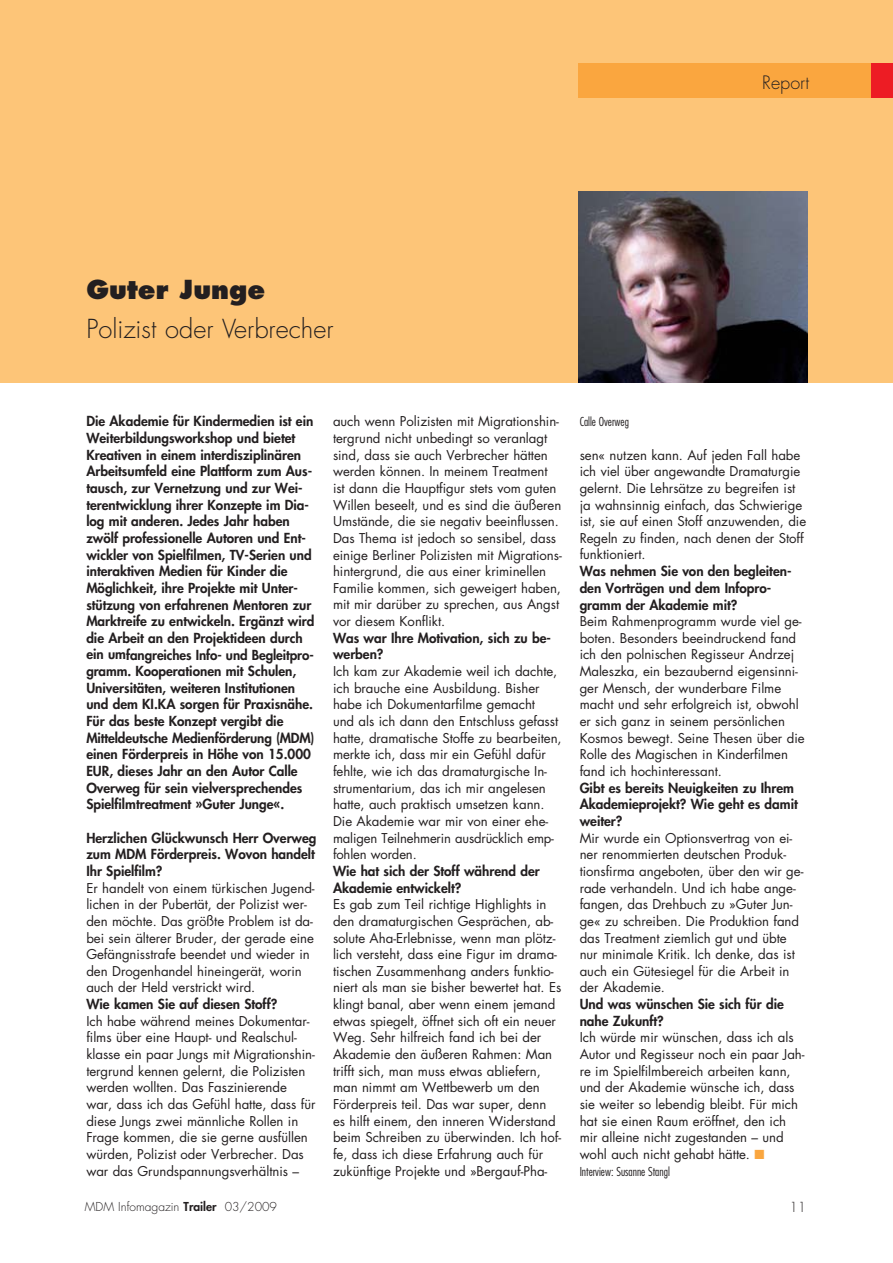
<style>
.page{position:relative;width:893px;height:1263px;background:#fff}
.page>*{position:absolute;margin:0;border:0;box-sizing:border-box;transform-origin:0 0}
.t1{font:300 25.5px "Futura";color:#231f20}
.t2{font:800 25.5px "Futura LT";color:#231f20}
.t3{font:300 18px "Futura";color:#231f20}
.t4{font:800 13.5px/16.6px "Futura";color:#231f20}
.t5{font:300 13.5px "Futura";color:#231f20}
.t6{font:13.2px/16.6px "Futura LT";letter-spacing:-.005em;color:#231f20}
.t7{font:300 condensed 12px "Futura";color:#231f20}
.t8{font:300 12px "Futura";color:#231f20}
.s1{color:#faa63f}
.s2{font-weight:800}
</style>
<div class="page">
<div style="left:0;top:0;width:892px;height:383px;background:#fdc578"></div>
<div style="left:578px;top:64px;width:314px;height:34px;background:#faa63f"></div>
<div style="left:871px;top:64px;width:21px;height:34px;background:#ed1c24"></div>
<img style="left:578px;top:191px;width:230px;height:192px">
<h2 class="t3" style="left:762px;top:74px;width:48px">Report</h2>
<h1 class="t2" style="left:86px;top:278px;width:180px">Guter Junge</h1>
<h1 class="t1" style="left:86px;top:317px;width:249px">Polizist oder Verbrecher</h1>
<p class="t4" style="left:86px;top:414px;width:230px">Die Akademie für Kindermedien ist ein Weiterbildungsworkshop und bietet Kreativen in einem interdisziplinären Arbeitsumfeld eine Plattform zum Aus&shy;tausch, zur Vernetzung und zur Wei&shy;terentwicklung ihrer Konzepte im Dia&shy;log mit anderen. Jedes Jahr haben zwölf professionelle Autoren und Ent&shy;wickler von Spielfilmen, TV-Serien und interaktiven Medien für Kinder die Möglichkeit, ihre Projekte mit Unter&shy;stützung von erfahrenen Mentoren zur Marktreife zu entwickeln. Ergänzt wird die Arbeit an den Projektideen durch ein umfangreiches Info- und Begleitpro&shy;gramm. Kooperationen mit Schulen, Universitäten, weiteren Institutionen und dem KI.KA sorgen für Praxisnähe.<br>Für das beste Konzept vergibt die Mitteldeutsche Medienförderung (MDM) einen Förderpreis in Höhe von 15.000<br>EUR, dieses Jahr an den Autor Calle Overweg für sein vielversprechendes Spielfilmtreatment »Guter Junge«.</p>
<p class="t4" style="left:86px;top:830px;width:232px">Herzlichen Glückwunsch Herr Overweg zum MDM Förderpreis. Wovon handelt<br>Ihr Spielfilm?</p>
<p class="t6" style="left:86px;top:881px;width:230px">Er handelt von einem türkischen Jugend&shy;lichen in der Pubertät, der Polizist wer&shy;den möchte. Das größte Problem ist da&shy;bei sein älterer Bruder, der gerade eine Gefängnisstrafe beendet und wieder in den Drogenhandel hineingerät, worin auch der Held verstrickt wird.</p>
<p class="t4" style="left:86px;top:997px;width:192px">Wie kamen Sie auf diesen Stoff?</p>
<p class="t6" style="left:86px;top:1014px;width:231px">Ich habe während meines Dokumentar&shy;films über eine Haupt- und Realschul&shy;klasse ein paar Jungs mit Migrationshin&shy;tergrund kennen gelernt, die Polizisten werden wollten. Das Faszinierende war, dass ich das Gefühl hatte, dass für diese Jungs zwei männliche Rollen in Frage kommen, die sie gerne ausfüllen würden, Polizist oder Verbrecher. Das war das Grundspannungsverhältnis –</p>
<p class="t6" style="left:333px;top:414px;width:230px">auch wenn Polizisten mit Migrationshin&shy;tergrund nicht unbedingt so veranlagt sind, dass sie auch Verbrecher hätten werden können. In meinem Treatment ist dann die Hauptfigur stets vom guten Willen beseelt, und es sind die äußeren Umstände, die sie negativ beeinflussen.<br>Das Thema ist jedoch so sensibel, dass einige Berliner Polizisten mit Migrations&shy;hintergrund, die aus einer kriminellen Familie kommen, sich geweigert haben, mit mir darüber zu sprechen, aus Angst vor diesem Konflikt.</p>
<p class="t4" style="left:333px;top:631px;width:219px">Was war Ihre Motivation, sich zu be&shy;werben?</p>
<p class="t6" style="left:333px;top:664px;width:230px">Ich kam zur Akademie weil ich dachte, ich brauche eine Ausbildung. Bisher habe ich Dokumentarfilme gemacht<br>und als ich dann den Entschluss gefasst hatte, dramatische Stoffe zu bearbeiten, merkte ich, dass mir ein Gefühl dafür fehlte, wie ich das dramaturgische In&shy;strumentarium, das ich mir angelesen hatte, auch praktisch umsetzen kann.<br>Die Akademie war mir von einer ehe&shy;maligen Teilnehmerin ausdrücklich emp&shy;fohlen worden.</p>
<p class="t4" style="left:333px;top:864px;width:208px">Wie hat sich der Stoff während der<br>Akademie entwickelt?</p>
<p class="t6" style="left:333px;top:897px;width:230px">Es gab zum Teil richtige Highlights in den dramaturgischen Gesprächen, ab&shy;solute Aha-Erlebnisse, wenn man plötz&shy;lich versteht, dass eine Figur im drama&shy;tischen Zusammenhang anders funktio&shy;niert als man sie bisher bewertet hat. Es klingt banal, aber wenn einem jemand etwas spiegelt, öffnet sich oft ein neuer Weg. Sehr hilfreich fand ich bei der Akademie den äußeren Rahmen: Man trifft sich, man muss etwas abliefern, man nimmt am Wettbewerb um den Förderpreis teil. Das war super, denn es hilft einem, den inneren Widerstand beim Schreiben zu überwinden. Ich hof&shy;fe, dass ich diese Erfahrung auch für zukünftige Projekte und »Bergauf-Pha-</p>
<p class="t7" style="left:580px;top:417px;width:51px">Calle Overweg</p>
<p class="t6" style="left:580px;top:448px;width:228px">sen« nutzen kann. Auf jeden Fall habe ich viel über angewandte Dramaturgie gelernt. Die Lehrsätze zu begreifen ist ja wahnsinnig einfach, das Schwierige ist, sie auf einen Stoff anzuwenden, die Regeln zu finden, nach denen der Stoff funktioniert.</p>
<p class="t4" style="left:580px;top:564px;width:213px">Was nehmen Sie von den begleiten&shy;den Vorträgen und dem Infopro&shy;gramm der Akademie mit?</p>
<p class="t6" style="left:580px;top:614px;width:226px">Beim Rahmenprogramm wurde viel ge&shy;boten. Besonders beeindruckend fand ich den polnischen Regisseur Andrzej Maleszka, ein bezaubernd eigensinni&shy;ger Mensch, der wunderbare Filme macht und sehr erfolgreich ist, obwohl er sich ganz in seinem persönlichen Kosmos bewegt. Seine Thesen über die Rolle des Magischen in Kinderfilmen fand ich hochinteressant.</p>
<p class="t4" style="left:580px;top:780px;width:220px">Gibt es bereits Neuigkeiten zu Ihrem<br>Akademieprojekt? Wie geht es damit weiter?</p>
<p class="t6" style="left:580px;top:831px;width:225px">Mir wurde ein Optionsvertrag von ei&shy;ner renommierten deutschen Produk&shy;tionsfirma angeboten, über den wir ge&shy;rade verhandeln. Und ich habe ange&shy;fangen, das Drehbuch zu »Guter Jun&shy;ge« zu schreiben. Die Produktion fand das Treatment ziemlich gut und übte nur minimale Kritik. Ich denke, das ist auch ein Gütesiegel für die Arbeit in der Akademie.</p>
<p class="t4" style="left:580px;top:997px;width:206px">Und was wünschen Sie sich für die nahe Zukunft?</p>
<p class="t6" style="left:580px;top:1030px;width:226px">Ich würde mir wünschen, dass ich als Autor und Regisseur noch ein paar Jah&shy;re im Spielfilmbereich arbeiten kann, und der Akademie wünsche ich, dass sie weiter so lebendig bleibt. Für mich hat sie einen Raum eröffnet, den ich mir alleine nicht zugestanden – und wohl auch nicht gehabt hätte. <span class="s1">■</span></p>
<p class="t7" style="left:580px;top:1166px;width:92px">Interview: Susanne Stangl</p>
<p class="t8" style="left:85px;top:1201px;width:194px">MDM Infomagazin <span class="s2">Trailer</span> 03/2009</p>
<p class="t5" style="left:789px;top:1201px;width:18px">11</p>
</div>
